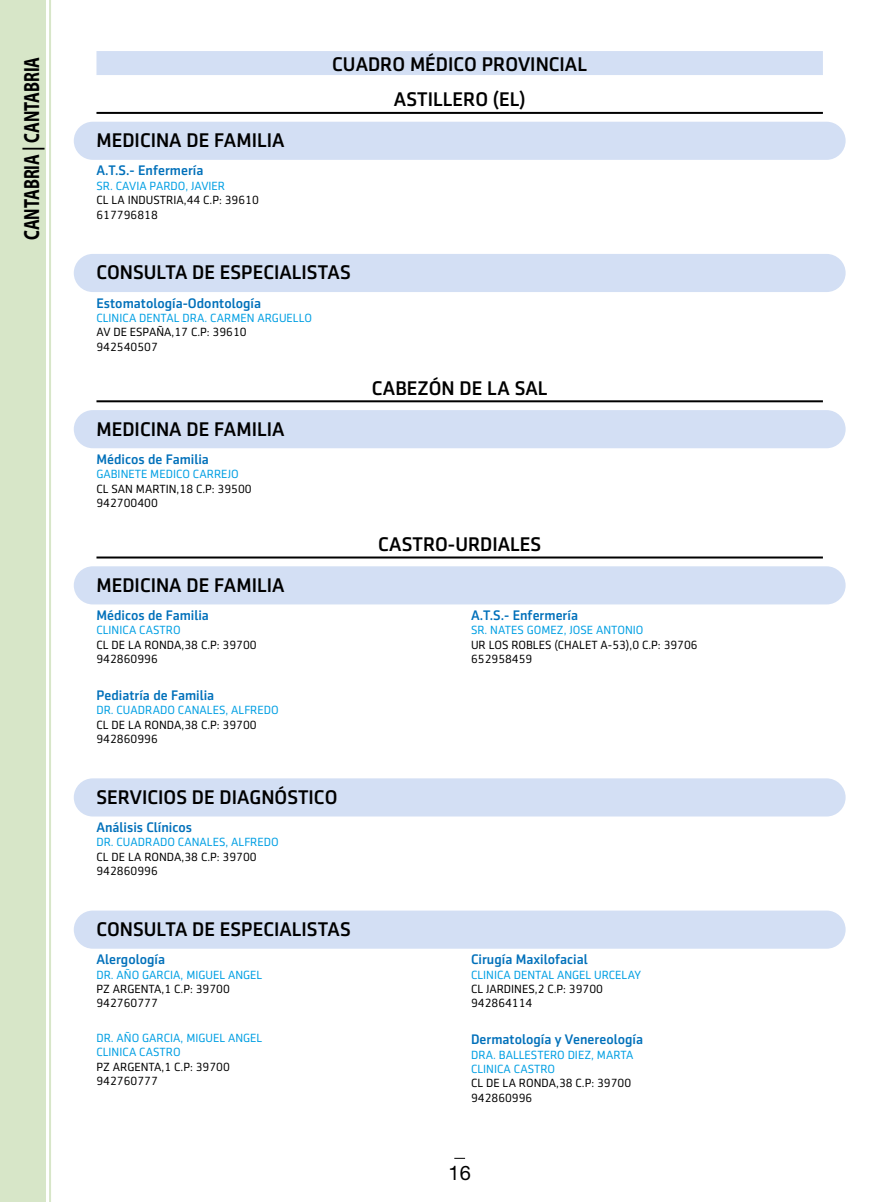
<style>
.page{position:relative;width:874px;height:1202px;background:#fff}
.page>*{position:absolute;margin:0;border:0;box-sizing:border-box;transform-origin:0 0}
.t1{font:700 22px "Myriad Pro";color:#000;scale:.75 1}
.GRUPO_ESPECIALIDAD{font:500 20px "Sentico Sans DT";color:#000}
.POBLACION{font:500 20px "Sentico Sans DT";color:#000}
.CUADRO_MÉDICO_PROVIN{font:500 20px "Sentico Sans DT";color:#000}
.t2{font:20px "Helvetica Neue LT Std";color:#000}
.NOMBRE_ESPECIALIDAD{font:500 14px "Sentico Sans DT";color:#0070ba}
.TEXTO_ENTIDAD{font:12px "Sentico Sans DT";color:#009fe3}
.DOMICILIO{font:12px "Sentico Sans DT";color:#000}
.TELEFONO{font:12px "Sentico Sans DT";color:#000}
.CENTRO{font:12px "Sentico Sans DT";color:#009fe3}
</style>
<div class="page">
<div style="left:0;top:0;width:45px;height:1202px;background:#d7e6c8"></div>
<hr style="left:49px;top:0;width:2px;height:1202px;background:#d7e6c8">
<div style="left:96px;top:51px;width:726px;height:24px;background:#d3dff4"></div>
<hr style="left:96px;top:112px;width:726px;height:2px;background:#000">
<div style="left:74px;top:122px;width:771px;height:38px;background:#d3dff4;border-radius:19px"></div>
<div style="left:74px;top:254px;width:771px;height:38px;background:#d3dff4;border-radius:19px"></div>
<hr style="left:96px;top:400px;width:726px;height:2px;background:#000">
<div style="left:74px;top:410px;width:771px;height:38px;background:#d3dff4;border-radius:19px"></div>
<hr style="left:96px;top:556px;width:726px;height:2px;background:#000">
<div style="left:74px;top:566px;width:771px;height:38px;background:#d3dff4;border-radius:19px"></div>
<div style="left:74px;top:778px;width:771px;height:38px;background:#d3dff4;border-radius:19px"></div>
<div style="left:74px;top:910px;width:771px;height:39px;background:#d3dff4;border-radius:19px"></div>
<h1 class="t1" style="left:19px;top:240px;width:246px;rotate:-90deg">CANTABRIA | CANTABRIA</h1>
<p class="CUADRO_MÉDICO_PROVIN" style="left:332px;top:53px;width:256px">CUADRO MÉDICO PROVINCIAL</p>
<p class="POBLACION" style="left:393px;top:88px;width:133px">ASTILLERO (EL)</p>
<p class="GRUPO_ESPECIALIDAD" style="left:96px;top:129px;width:189px">MEDICINA DE FAMILIA</p>
<p class="NOMBRE_ESPECIALIDAD" style="left:96px;top:163px;width:108px">A.T.S.- Enfermería</p>
<p class="TEXTO_ENTIDAD" style="left:96px;top:179px;width:130px">SR. CAVIA PARDO, JAVIER</p>
<p class="DOMICILIO" style="left:96px;top:194px;width:164px">CL LA INDUSTRIA,44 C.P: 39610</p>
<p class="TELEFONO" style="left:96px;top:208px;width:63px">617796818</p>
<p class="GRUPO_ESPECIALIDAD" style="left:96px;top:261px;width:255px">CONSULTA DE ESPECIALISTAS</p>
<p class="NOMBRE_ESPECIALIDAD" style="left:96px;top:295px;width:166px">Estomatología-Odontología</p>
<p class="TEXTO_ENTIDAD" style="left:96px;top:311px;width:217px">CLINICA DENTAL DRA. CARMEN ARGUELLO</p>
<p class="DOMICILIO" style="left:96px;top:326px;width:152px">AV DE ESPAÑA,17 C.P: 39610</p>
<p class="TELEFONO" style="left:96px;top:340px;width:63px">942540507</p>
<p class="GRUPO_ESPECIALIDAD" style="left:96px;top:418px;width:189px">MEDICINA DE FAMILIA</p>
<p class="NOMBRE_ESPECIALIDAD" style="left:96px;top:451px;width:114px">Médicos de Familia</p>
<p class="TEXTO_ENTIDAD" style="left:96px;top:468px;width:144px">GABINETE MEDICO CARREJO</p>
<p class="DOMICILIO" style="left:96px;top:482px;width:157px">CL SAN MARTIN,18 C.P: 39500</p>
<p class="TELEFONO" style="left:96px;top:496px;width:63px">942700400</p>
<p class="GRUPO_ESPECIALIDAD" style="left:96px;top:574px;width:189px">MEDICINA DE FAMILIA</p>
<p class="NOMBRE_ESPECIALIDAD" style="left:96px;top:607px;width:114px">Médicos de Familia</p>
<p class="TEXTO_ENTIDAD" style="left:96px;top:624px;width:86px">CLINICA CASTRO</p>
<p class="DOMICILIO" style="left:96px;top:638px;width:162px">CL DE LA RONDA,38 C.P: 39700</p>
<p class="TELEFONO" style="left:96px;top:653px;width:63px">942860996</p>
<p class="NOMBRE_ESPECIALIDAD" style="left:96px;top:687px;width:119px">Pediatría de Familia</p>
<p class="TEXTO_ENTIDAD" style="left:96px;top:704px;width:184px">DR. CUADRADO CANALES, ALFREDO</p>
<p class="DOMICILIO" style="left:96px;top:718px;width:162px">CL DE LA RONDA,38 C.P: 39700</p>
<p class="TELEFONO" style="left:96px;top:732px;width:63px">942860996</p>
<p class="GRUPO_ESPECIALIDAD" style="left:96px;top:786px;width:242px">SERVICIOS DE DIAGNÓSTICO</p>
<p class="NOMBRE_ESPECIALIDAD" style="left:96px;top:819px;width:97px">Análisis Clínicos</p>
<p class="TEXTO_ENTIDAD" style="left:96px;top:836px;width:184px">DR. CUADRADO CANALES, ALFREDO</p>
<p class="DOMICILIO" style="left:96px;top:850px;width:162px">CL DE LA RONDA,38 C.P: 39700</p>
<p class="TELEFONO" style="left:96px;top:865px;width:63px">942860996</p>
<p class="GRUPO_ESPECIALIDAD" style="left:96px;top:918px;width:255px">CONSULTA DE ESPECIALISTAS</p>
<p class="NOMBRE_ESPECIALIDAD" style="left:96px;top:952px;width:70px">Alergología</p>
<p class="TEXTO_ENTIDAD" style="left:96px;top:968px;width:167px">DR. AÑO GARCIA, MIGUEL ANGEL</p>
<p class="DOMICILIO" style="left:96px;top:982px;width:135px">PZ ARGENTA,1 C.P: 39700</p>
<p class="TELEFONO" style="left:96px;top:997px;width:63px">942760777</p>
<p class="TEXTO_ENTIDAD" style="left:96px;top:1031px;width:167px">DR. AÑO GARCIA, MIGUEL ANGEL</p>
<p class="CENTRO" style="left:96px;top:1045px;width:86px">CLINICA CASTRO</p>
<p class="DOMICILIO" style="left:96px;top:1060px;width:135px">PZ ARGENTA,1 C.P: 39700</p>
<p class="TELEFONO" style="left:96px;top:1074px;width:63px">942760777</p>
<p class="POBLACION" style="left:371px;top:377px;width:177px">CABEZÓN DE LA SAL</p>
<p class="POBLACION" style="left:378px;top:533px;width:165px">CASTRO-URDIALES</p>
<p class="NOMBRE_ESPECIALIDAD" style="left:471px;top:607px;width:108px">A.T.S.- Enfermería</p>
<p class="TEXTO_ENTIDAD" style="left:471px;top:624px;width:174px">SR. NATES GOMEZ, JOSE ANTONIO</p>
<p class="DOMICILIO" style="left:471px;top:638px;width:228px">UR LOS ROBLES (CHALET A-53),0 C.P: 39706</p>
<p class="TELEFONO" style="left:471px;top:653px;width:63px">652958459</p>
<p class="NOMBRE_ESPECIALIDAD" style="left:471px;top:952px;width:118px">Cirugía Maxilofacial</p>
<p class="TEXTO_ENTIDAD" style="left:471px;top:968px;width:171px">CLINICA DENTAL ANGEL URCELAY</p>
<p class="DOMICILIO" style="left:471px;top:982px;width:133px">CL JARDINES,2 C.P: 39700</p>
<p class="TELEFONO" style="left:471px;top:997px;width:63px">942864114</p>
<p class="NOMBRE_ESPECIALIDAD" style="left:471px;top:1031px;width:173px">Dermatología y Venereología</p>
<p class="TEXTO_ENTIDAD" style="left:471px;top:1048px;width:164px">DRA. BALLESTERO DIEZ, MARTA</p>
<p class="CENTRO" style="left:471px;top:1062px;width:86px">CLINICA CASTRO</p>
<p class="DOMICILIO" style="left:471px;top:1077px;width:162px">CL DE LA RONDA,38 C.P: 39700</p>
<p class="TELEFONO" style="left:471px;top:1091px;width:63px">942860996</p>
<h2 class="t2" style="left:448px;top:1161px;width:24px">16</h2>
</div>
